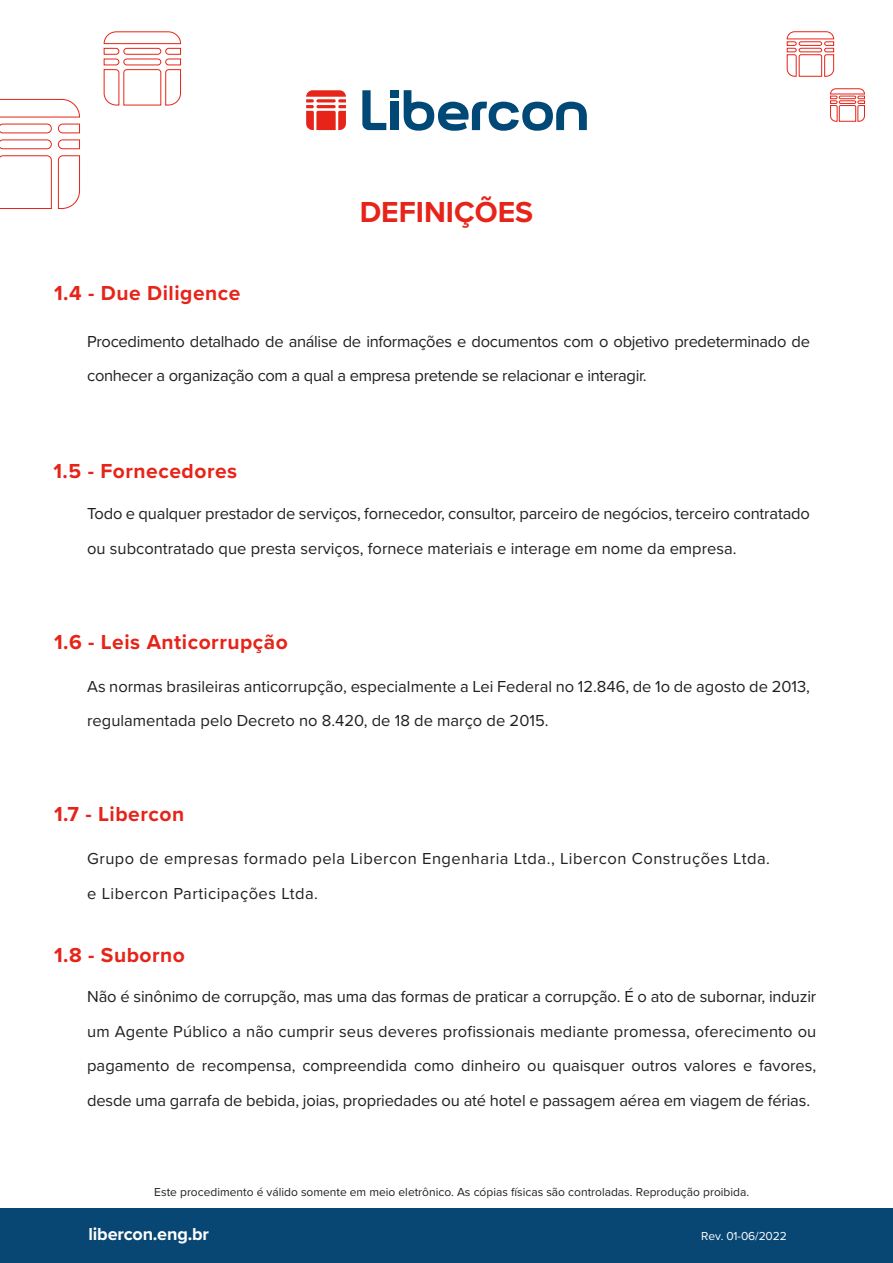
<style>
.page{position:relative;width:893px;height:1263px;background:#fff}
.page>*{position:absolute;margin:0;border:0;box-sizing:border-box;transform-origin:0 0}
.t1{font:700 30px "Proxima Nova";color:#e72419}
.t2{font:700 21px "Proxima Nova";letter-spacing:.025em;color:#e72419}
.t3{font:700 18px "Proxima Nova";letter-spacing:-.01em;color:#fff}
.t4{font:16.5px/34.5px "Proxima Nova";letter-spacing:-.005em;color:#231f20}
.t5{font:16.5px "Proxima Nova";letter-spacing:.03em;color:#231f20}
.t6{font:12px "Proxima Nova";color:#231f20}
.t7{font:12px "Proxima Nova";letter-spacing:-.01em;color:#fff}
</style>
<div class="page">
<div style="left:0;top:1208px;width:893px;height:55px;background:#084774"></div>
<svg style="left:0;top:99px;width:80px;height:110px"></svg>
<svg style="left:104px;top:31px;width:77px;height:75px"></svg>
<svg style="left:787px;top:31px;width:47px;height:46px"></svg>
<svg style="left:830px;top:88px;width:35px;height:34px"></svg>
<div style="left:391px;top:90px;width:8px;height:8px;background:#004976"></div>
<div style="left:391px;top:102px;width:8px;height:28px;background:#004976"></div>
<svg style="left:306px;top:90px;width:40px;height:40px"></svg>
<svg style="left:362px;top:90px;width:24px;height:40px"></svg>
<svg style="left:404px;top:90px;width:183px;height:41px"></svg>
<p class="t2" style="left:54px;top:278px;width:188px">1.4 - Due Diligence</p>
<p class="t1" style="left:360px;top:190px;width:175px">DEFINIÇÕES</p>
<p class="t4" style="left:87px;top:323px;width:724px">Procedimento detalhado de análise de informações e documentos com o objetivo predeterminado de conhecer a organização com a qual a empresa pretende se relacionar e interagir.</p>
<p class="t2" style="left:53px;top:455px;width:185px">1.5 - Fornecedores</p>
<p class="t4" style="left:87px;top:496px;width:724px">Todo e qualquer prestador de serviços, fornecedor, consultor, parceiro de negócios, terceiro contratado ou subcontratado que presta serviços, fornece materiais e interage em nome da empresa.</p>
<p class="t2" style="left:54px;top:626px;width:235px">1.6 - Leis Anticorrupção</p>
<p class="t4" style="left:87px;top:668px;width:724px">As normas brasileiras anticorrupção, especialmente a Lei Federal no 12.846, de 1o de agosto de 2013, regulamentada pelo Decreto no 8.420, de 18 de março de 2015.</p>
<p class="t2" style="left:54px;top:798px;width:132px">1.7 - Libercon</p>
<p class="t5" style="left:87px;top:846px;width:684px">Grupo de empresas formado pela Libercon Engenharia Ltda., Libercon Construções Ltda.</p>
<p class="t5" style="left:87px;top:881px;width:232px">e Libercon Participações Ltda.</p>
<p class="t2" style="left:54px;top:939px;width:132px">1.8 - Suborno</p>
<p class="t4" style="left:87px;top:979px;width:731px;text-align:justify">Não é sinônimo de corrupção, mas uma das formas de praticar a corrupção. É o ato de subornar, induzir um Agente Público a não cumprir seus deveres profissionais mediante promessa, oferecimento ou pagamento de recompensa, compreendida como dinheiro ou quaisquer outros valores e favores, desde uma garrafa de bebida, joias, propriedades ou até hotel e passagem aérea em viagem de férias.</p>
<p class="t6" style="left:154px;top:1183px;width:596px">Este procedimento é válido somente em meio eletrônico. As cópias físicas são controladas. Reprodução proibida.</p>
<p class="t3" style="left:89px;top:1220px;width:122px">libercon.eng.br</p>
<p class="t7" style="left:701px;top:1227px;width:87px">Rev. 01-06/2022</p>
</div>
